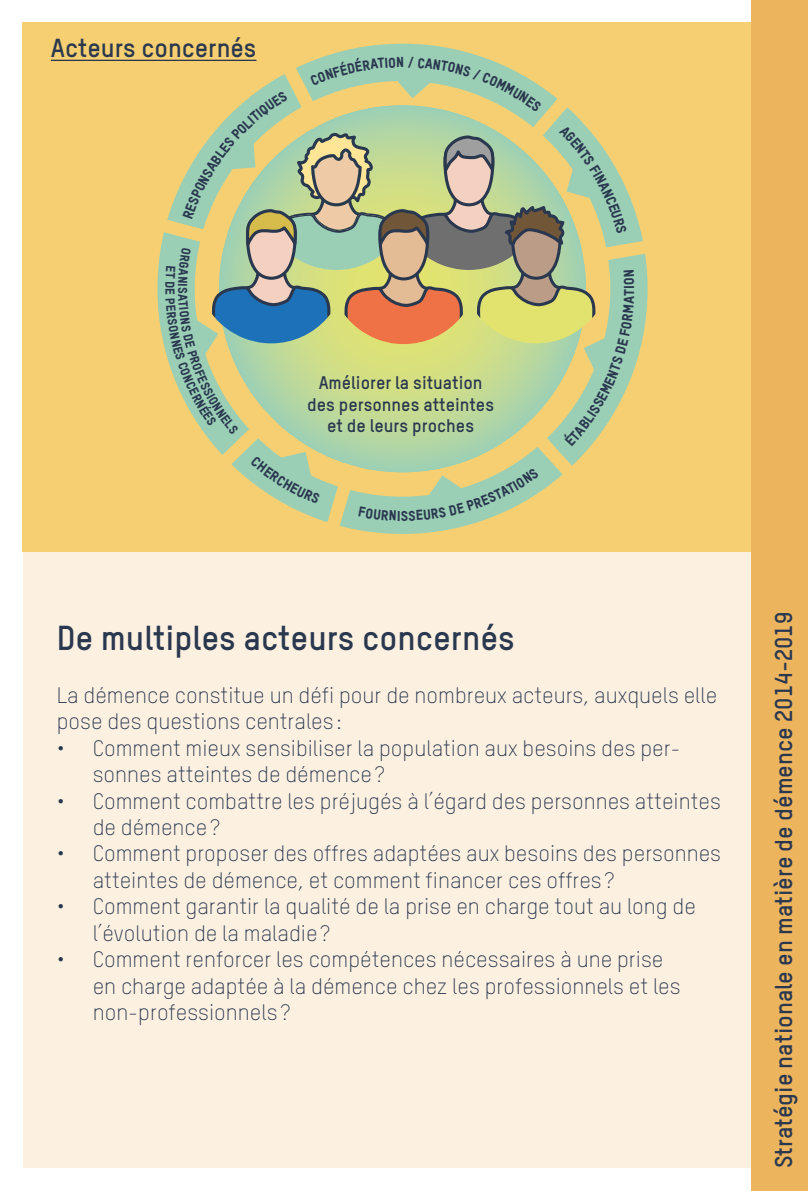
<style>
.page{position:relative;width:808px;height:1191px;background:#fff}
.page>*{position:absolute;margin:0;border:0;box-sizing:border-box;transform-origin:0 0}
.Titel{font:700 34px "TSTAR";color:#2a384f}
.t1{font:700 25.6px "TSTAR";color:#2a384f}
.t2{font:700 24px "TSTAR";color:#2a384f}
.Lead_Copy{font:300 22px/26.4px "TSTAR";color:#2a384f}
.t3{font:700 18px/21.6px "TSTAR";color:#2a384f;text-align:center}
.t4{font:14px "TSTAR Headline";color:#2a384f}
.t5{font:12.8px "TSTAR Headline";color:#2a384f}
</style>
<div class="page">
<div style="left:23px;top:522px;width:762px;height:646px;background:#fcf0e1"></div>
<div style="left:23px;top:23px;width:762px;height:529px;background:#f5cf71"></div>
<hr style="left:51px;top:60px;width:205px;height:1px;background:#2a384f">
<svg style="left:357px;top:43px;width:63px;height:5px"></svg>
<div style="left:751px;top:0;width:57px;height:1191px;background:#edb45e"></div>
<svg style="left:111px;top:48px;width:537px;height:486px"></svg>
<p class="t1" style="left:51px;top:32px;width:207px">Acteurs concernés</p>
<p class="t5" style="left:191px;top:287px;width:8px;rotate:90deg">s</p>
<p class="t3" style="left:307px;top:371px;width:188px">Améliorer la situation des personnes atteintes et de leurs proches</p>
<p class="t4" style="left:401px;top:507px;width:9px">s</p>
<p class="t4" style="left:620px;top:289px;width:5px;rotate:-90deg">i</p>
<p class="Titel" style="left:57px;top:616px;width:460px">De multiples acteurs concernés</p>
<p class="Lead_Copy" style="left:57px;top:682px;width:662px">La démence constitue un défi pour de nombreux acteurs, auxquels elle pose des questions centrales :</p>
<p class="Lead_Copy" style="left:93px;top:734px;width:589px;text-indent:-36px">• Comment mieux sensibiliser la population aux besoins des per&shy;sonnes atteintes de démence?</p>
<p class="Lead_Copy" style="left:93px;top:787px;width:630px;text-indent:-36px">• Comment combattre les préjugés à l’égard des personnes atteintes de démence?</p>
<p class="Lead_Copy" style="left:93px;top:840px;width:630px;text-indent:-36px">• Comment proposer des offres adaptées aux besoins des personnes atteintes de démence, et comment financer ces offres ?</p>
<p class="Lead_Copy" style="left:93px;top:893px;width:605px;text-indent:-36px">• Comment garantir la qualité de la prise en charge tout au long de l’évolution de la maladie?</p>
<p class="Lead_Copy" style="left:93px;top:946px;width:589px;text-indent:-36px">• Comment renforcer les compétences nécessaires à une prise en charge adaptée à la démence chez les professionnels et les non-professionnels ?</p>
<p class="t2" style="left:768px;top:1168px;width:557px;rotate:-90deg">Stratégie nationale en matière de démence 2014-2019</p>
</div>
